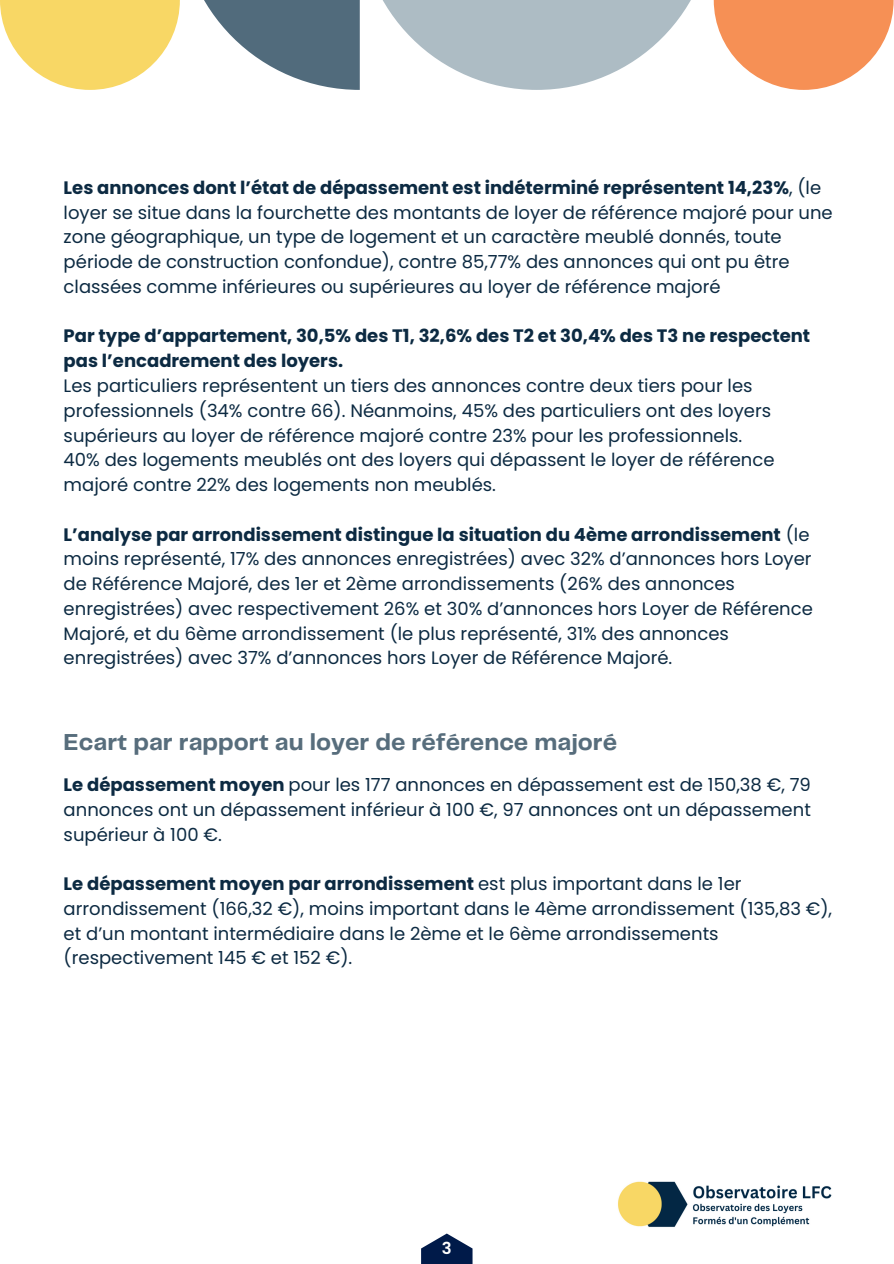
<style>
.page{position:relative;width:894px;height:1264px;background:#fff}
.page>*{position:absolute;margin:0;border:0;box-sizing:border-box;transform-origin:0 0}
.t1{font:700 24px "Telegraf";color:#576d7c}
.t2{font:18px/24.8px "Poppins";color:#0c2a42}
.t3{font:700 18px/24.8px "Poppins";color:#0c2a42}
.t4{font:600 16.5px "Poppins";color:#fff}
.s1{font-weight:700}
</style>
<div class="page">
<img style="left:618px;top:1181px;width:214px;height:46px">
<svg style="left:421px;top:1233px;width:51px;height:30px;fill:#001a49"></svg>
<svg style="left:0;top:0;width:893px;height:90px"></svg>
<p class="t2" style="left:64px;top:175px;width:770px"><span class="s1">Les annonces dont l’état de dépassement est indéterminé représentent 14,23%</span>, (le loyer se situe dans la fourchette des montants de loyer de référence majoré pour une zone géographique, un type de logement et un caractère meublé donnés, toute période de construction confondue), contre 85,77% des annonces qui ont pu être classées comme inférieures ou supérieures au loyer de référence majoré</p>
<p class="t3" style="left:64px;top:324px;width:748px">Par type d’appartement, 30,5% des T1, 32,6% des T2 et 30,4% des T3 ne respectent pas l’encadrement des loyers.</p>
<p class="t2" style="left:64px;top:373px;width:712px">Les particuliers représentent un tiers des annonces contre deux tiers pour les professionnels (34% contre 66). Néanmoins, 45% des particuliers ont des loyers supérieurs au loyer de référence majoré contre 23% pour les professionnels.<br>40% des logements meublés ont des loyers qui dépassent le loyer de référence majoré contre 22% des logements non meublés.</p>
<p class="t2" style="left:64px;top:522px;width:750px"><span class="s1">L’analyse par arrondissement distingue la situation du 4ème arrondissement</span> (le moins représenté, 17% des annonces enregistrées) avec 32% d’annonces hors Loyer de Référence Majoré, des 1er et 2ème arrondissements (26% des annonces enregistrées) avec respectivement 26% et 30% d’annonces hors Loyer de Référence Majoré, et du 6ème arrondissement (le plus représenté, 31% des annonces enregistrées) avec 37% d’annonces hors Loyer de Référence Majoré.</p>
<h1 class="t1" style="left:64px;top:725px;width:555px">Ecart par rapport au loyer de référence majoré</h1>
<p class="t2" style="left:64px;top:772px;width:748px;text-align:justify"><span class="s1">Le dépassement moyen</span> pour les 177 annonces en dépassement est de 150,38 €, 79 annonces ont un dépassement inférieur à 100 €, 97 annonces ont un dépassement supérieur à 100 €.</p>
<p class="t2" style="left:64px;top:871px;width:769px"><span class="s1">Le dépassement moyen par arrondissement</span> est plus important dans le 1er arrondissement (166,32 €), moins important dans le 4ème arrondissement (135,83 €), et d’un montant intermédiaire dans le 2ème et le 6ème arrondissements (respectivement 145 € et 152 €).</p>
<p class="t4" style="left:442px;top:1238px;width:11px">3</p>
</div>
